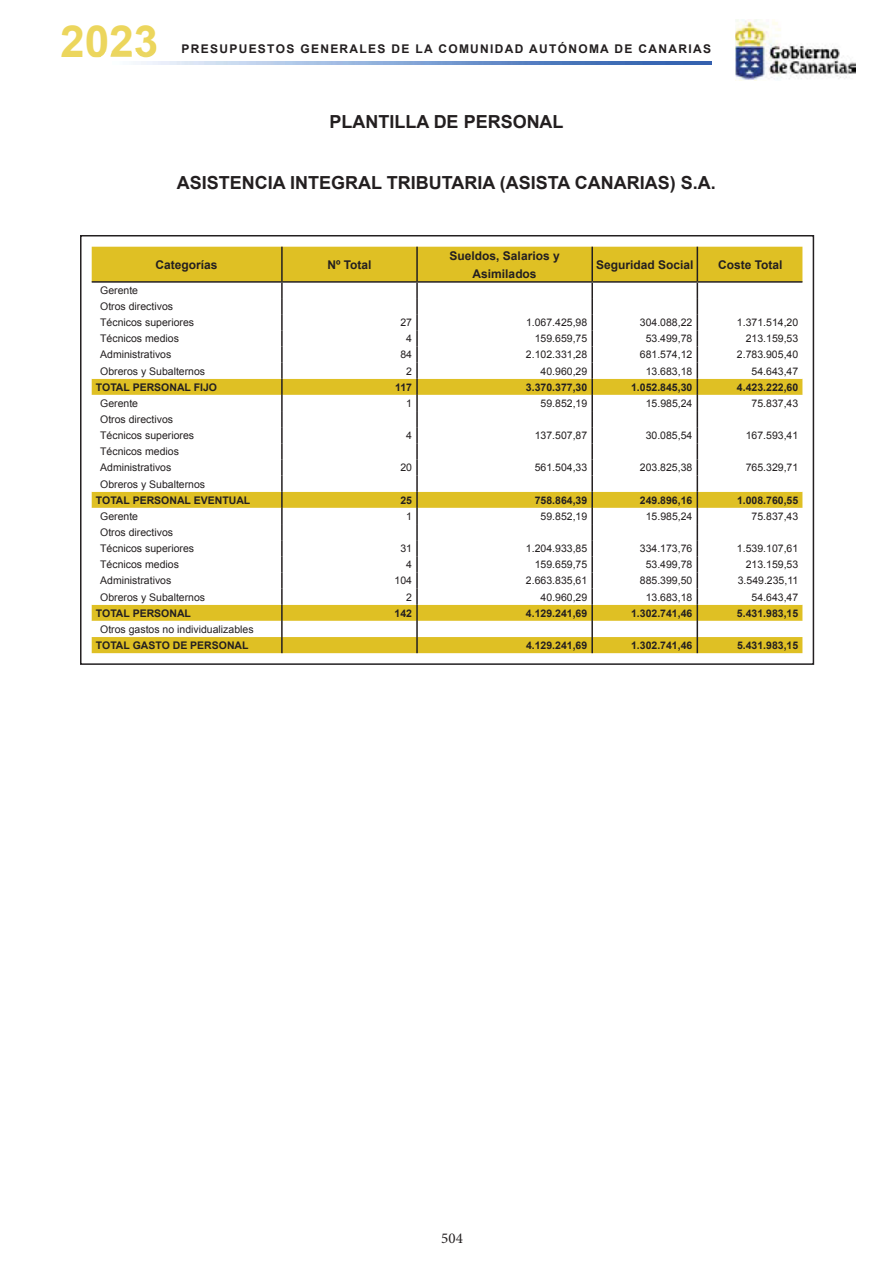
<style>
.page{position:relative;width:893px;height:1263px;background:#fff}
.page>*{position:absolute;margin:0;border:0;box-sizing:border-box;transform-origin:0 0}
.t1{font:700 44.25px "Arial";color:#ecd65d}
.t2{font:700 18px "Arial";color:#231f20}
.t3{font:15px "Minion Pro";color:#231f20}
.t4{font:700 12px/18px "Arial";color:#231f20;text-align:center}
.t5{font:700 12px "Arial";letter-spacing:.11em;color:#231f20}
.t6{font:10.5px/16.2px "Arial";color:#231f20}
.t7{font:700 10.5px "Arial";color:#231f20}
</style>
<div class="page">
<img style="left:133px;top:57px;width:579px;height:8px">
<img style="left:133px;top:62px;width:578px;height:2px">
<img style="left:101px;top:53px;width:54px;height:4px">
<img style="left:735px;top:20px;width:121px;height:61px">
<div style="left:92px;top:247px;width:710px;height:406px;background:#dfc024"></div>
<svg style="left:92px;top:283px;width:710px;height:354px"></svg>
<hr style="left:281px;top:247px;width:2px;height:34px;background:#231f20">
<hr style="left:416px;top:247px;width:2px;height:34px;background:#231f20">
<hr style="left:591px;top:247px;width:2px;height:34px;background:#231f20">
<hr style="left:696px;top:247px;width:2px;height:34px;background:#231f20">
<hr style="left:92px;top:281px;width:325px;height:2px;background:#231f20">
<hr style="left:417px;top:281px;width:175px;height:2px;background:#231f20">
<hr style="left:592px;top:281px;width:105px;height:2px;background:#231f20">
<hr style="left:697px;top:281px;width:105px;height:2px;background:#231f20">
<svg style="left:281px;top:283px;width:2px;height:370px"></svg>
<svg style="left:416px;top:283px;width:2px;height:370px"></svg>
<svg style="left:591px;top:283px;width:2px;height:370px"></svg>
<svg style="left:696px;top:283px;width:2px;height:370px"></svg>
<div style="left:80px;top:235px;width:734px;height:430px;border:2px solid #231f20"></div>
<h1 class="t1" style="left:60px;top:17px;width:100px">2023</h1>
<p class="t5" style="left:181px;top:42px;width:531px">PRESUPUESTOS GENERALES DE LA COMUNIDAD AUTÓNOMA DE CANARIAS</p>
<h2 class="t2" style="left:329px;top:112px;width:236px">PLANTILLA DE PERSONAL</h2>
<h2 class="t2" style="left:177px;top:172px;width:540px">ASISTENCIA INTEGRAL TRIBUTARIA (ASISTA CANARIAS) S.A.</h2>
<p class="t4" style="left:155px;top:256px;width:63px">Categorías</p>
<p class="t4" style="left:327px;top:256px;width:46px">Nº Total</p>
<p class="t4" style="left:450px;top:247px;width:112px">Sueldos, Salarios y<br>Asimilados</p>
<p class="t4" style="left:596px;top:256px;width:99px">Seguridad Social</p>
<p class="t4" style="left:718px;top:256px;width:66px">Coste Total</p>
<p class="t6" style="left:100px;top:282px;width:95px">Gerente<br>Otros directivos<br>Técnicos superiores</p>
<p class="t6" style="left:400px;top:314px;width:13px">27</p>
<p class="t6" style="left:526px;top:314px;width:63px">1.067.425,98</p>
<p class="t6" style="left:640px;top:314px;width:54px">304.088,22</p>
<p class="t6" style="left:737px;top:314px;width:63px">1.371.514,20</p>
<p class="t6" style="left:100px;top:330px;width:80px">Técnicos medios</p>
<p class="t6" style="left:406px;top:330px;width:7px">4</p>
<p class="t6" style="left:535px;top:330px;width:54px">159.659,75</p>
<p class="t6" style="left:646px;top:330px;width:48px">53.499,78</p>
<p class="t6" style="left:746px;top:330px;width:54px">213.159,53</p>
<p class="t6" style="left:100px;top:347px;width:73px">Administrativos</p>
<p class="t6" style="left:400px;top:347px;width:13px">84</p>
<p class="t6" style="left:526px;top:347px;width:63px">2.102.331,28</p>
<p class="t6" style="left:640px;top:347px;width:54px">681.574,12</p>
<p class="t6" style="left:737px;top:347px;width:63px">2.783.905,40</p>
<p class="t6" style="left:100px;top:363px;width:107px">Obreros y Subalternos</p>
<p class="t6" style="left:406px;top:363px;width:7px">2</p>
<p class="t6" style="left:540px;top:363px;width:48px">40.960,29</p>
<p class="t6" style="left:646px;top:363px;width:48px">13.683,18</p>
<p class="t6" style="left:751px;top:363px;width:48px">54.643,47</p>
<p class="t7" style="left:96px;top:381px;width:123px">TOTAL PERSONAL FIJO</p>
<p class="t7" style="left:395px;top:381px;width:18px">117</p>
<p class="t7" style="left:526px;top:381px;width:63px">3.370.377,30</p>
<p class="t7" style="left:631px;top:381px;width:63px">1.052.845,30</p>
<p class="t7" style="left:737px;top:381px;width:63px">4.423.222,60</p>
<p class="t6" style="left:100px;top:395px;width:39px">Gerente</p>
<p class="t6" style="left:406px;top:395px;width:7px">1</p>
<p class="t6" style="left:541px;top:395px;width:48px">59.852,19</p>
<p class="t6" style="left:646px;top:395px;width:48px">15.985,24</p>
<p class="t6" style="left:751px;top:395px;width:48px">75.837,43</p>
<p class="t6" style="left:100px;top:411px;width:95px">Otros directivos<br>Técnicos superiores</p>
<p class="t6" style="left:406px;top:427px;width:7px">4</p>
<p class="t6" style="left:535px;top:427px;width:54px">137.507,87</p>
<p class="t6" style="left:646px;top:427px;width:48px">30.085,54</p>
<p class="t6" style="left:746px;top:427px;width:54px">167.593,41</p>
<p class="t6" style="left:100px;top:443px;width:80px">Técnicos medios<br>Administrativos</p>
<p class="t6" style="left:400px;top:460px;width:13px">20</p>
<p class="t6" style="left:535px;top:460px;width:54px">561.504,33</p>
<p class="t6" style="left:640px;top:460px;width:54px">203.825,38</p>
<p class="t6" style="left:746px;top:460px;width:54px">765.329,71</p>
<p class="t6" style="left:100px;top:476px;width:106px">Obreros y Subalternos</p>
<p class="t7" style="left:96px;top:494px;width:156px">TOTAL PERSONAL EVENTUAL</p>
<p class="t7" style="left:400px;top:494px;width:13px">25</p>
<p class="t7" style="left:535px;top:494px;width:54px">758.864,39</p>
<p class="t7" style="left:640px;top:494px;width:54px">249.896,16</p>
<p class="t7" style="left:737px;top:494px;width:63px">1.008.760,55</p>
<p class="t6" style="left:100px;top:508px;width:39px">Gerente</p>
<p class="t6" style="left:406px;top:508px;width:7px">1</p>
<p class="t6" style="left:541px;top:508px;width:48px">59.852,19</p>
<p class="t6" style="left:646px;top:508px;width:48px">15.985,24</p>
<p class="t6" style="left:751px;top:508px;width:48px">75.837,43</p>
<p class="t6" style="left:100px;top:524px;width:95px">Otros directivos<br>Técnicos superiores</p>
<p class="t6" style="left:400px;top:540px;width:13px">31</p>
<p class="t6" style="left:526px;top:540px;width:63px">1.204.933,85</p>
<p class="t6" style="left:640px;top:540px;width:54px">334.173,76</p>
<p class="t6" style="left:737px;top:540px;width:63px">1.539.107,61</p>
<p class="t6" style="left:100px;top:556px;width:80px">Técnicos medios</p>
<p class="t6" style="left:406px;top:556px;width:7px">4</p>
<p class="t6" style="left:535px;top:556px;width:54px">159.659,75</p>
<p class="t6" style="left:646px;top:556px;width:48px">53.499,78</p>
<p class="t6" style="left:746px;top:556px;width:54px">213.159,53</p>
<p class="t6" style="left:100px;top:573px;width:73px">Administrativos</p>
<p class="t6" style="left:395px;top:573px;width:19px">104</p>
<p class="t6" style="left:526px;top:573px;width:63px">2.663.835,61</p>
<p class="t6" style="left:640px;top:573px;width:54px">885.399,50</p>
<p class="t6" style="left:738px;top:573px;width:62px">3.549.235,11</p>
<p class="t6" style="left:100px;top:589px;width:107px">Obreros y Subalternos</p>
<p class="t6" style="left:406px;top:589px;width:7px">2</p>
<p class="t6" style="left:540px;top:589px;width:48px">40.960,29</p>
<p class="t6" style="left:646px;top:589px;width:48px">13.683,18</p>
<p class="t6" style="left:751px;top:589px;width:48px">54.643,47</p>
<p class="t7" style="left:96px;top:607px;width:97px">TOTAL PERSONAL</p>
<p class="t7" style="left:395px;top:607px;width:19px">142</p>
<p class="t7" style="left:526px;top:607px;width:63px">4.129.241,69</p>
<p class="t7" style="left:631px;top:607px;width:63px">1.302.741,46</p>
<p class="t7" style="left:737px;top:607px;width:63px">5.431.983,15</p>
<p class="t6" style="left:100px;top:621px;width:155px">Otros gastos no individualizables</p>
<p class="t7" style="left:96px;top:639px;width:154px">TOTAL GASTO DE PERSONAL</p>
<p class="t7" style="left:526px;top:639px;width:63px">4.129.241,69</p>
<p class="t7" style="left:631px;top:639px;width:63px">1.302.741,46</p>
<p class="t7" style="left:737px;top:639px;width:63px">5.431.983,15</p>
<h3 class="t3" style="left:441px;top:1229px;width:23px">504</h3>
</div>
